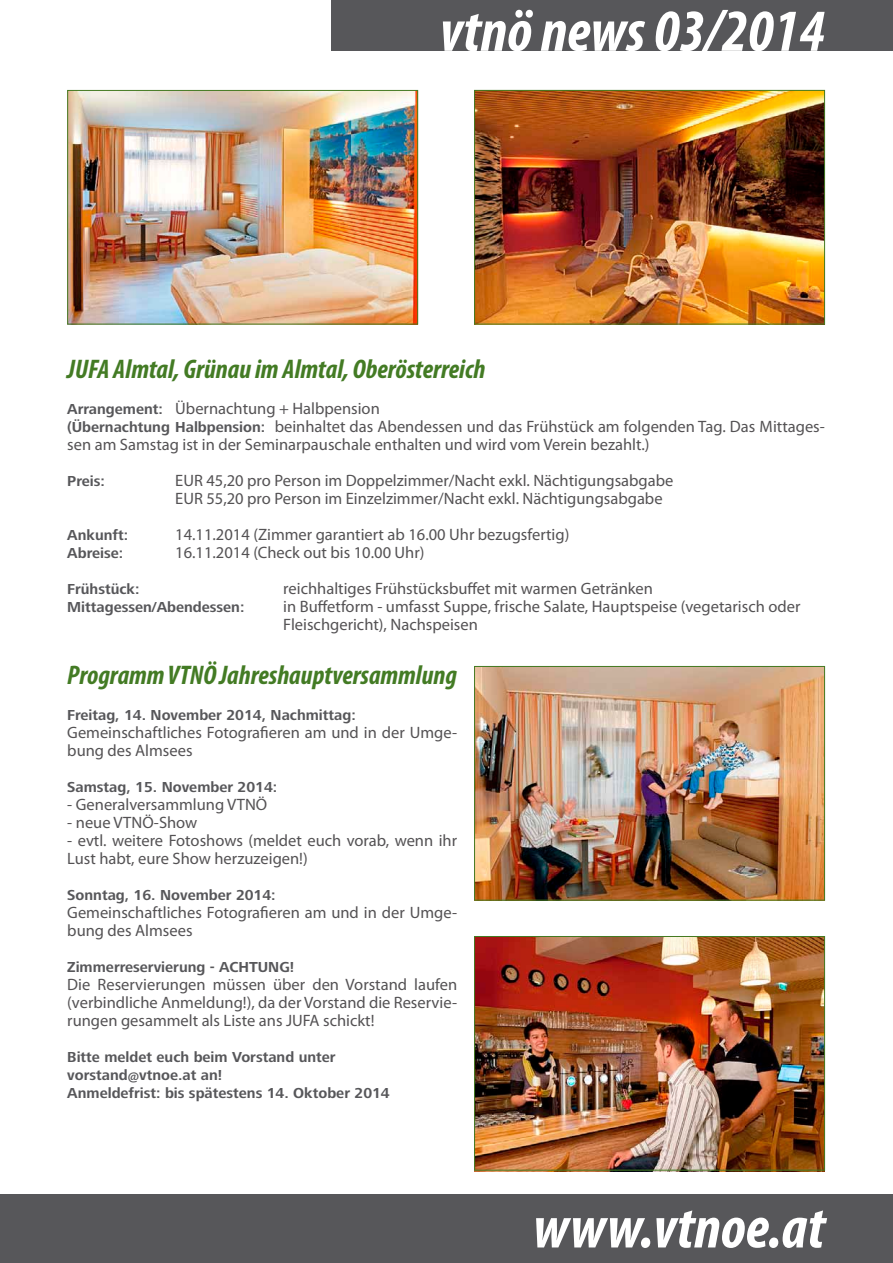
<style>
.page{position:relative;width:893px;height:1263px;background:#fff}
.page>*{position:absolute;margin:0;border:0;box-sizing:border-box;transform-origin:0 0}
.t1{font:italic 700 condensed 60px "Myriad Pro";color:#fff}
.t2{font:italic 700 condensed 27px "Myriad Pro";color:#437b24}
.t3{font:16.5px/18px "Myriad Pro";color:#545254}
.t4{font:700 15px/18px "Frutiger Next LT";color:#57575a}
.s1{font-family:"Frutiger Next LT";font-weight:700;font-size:15px;color:#57575a}
</style>
<div class="page">
<div style="left:0;top:1195px;width:893px;height:68px;background:#57575a"></div>
<div style="left:332px;top:0;width:561px;height:51px;background:#57575a"></div>
<img style="left:476px;top:92px;width:347px;height:230px">
<div style="left:474px;top:90px;width:351px;height:234px;border:1px solid #447a22"></div>
<img style="left:69px;top:92px;width:347px;height:230px">
<div style="left:67px;top:90px;width:351px;height:234px;border:1px solid #447a22"></div>
<img style="left:476px;top:668px;width:347px;height:230px">
<div style="left:474px;top:666px;width:351px;height:234px;border:1px solid #447a22"></div>
<img style="left:475px;top:938px;width:350px;height:233px">
<div style="left:474px;top:936px;width:351px;height:234px;border:1px solid #447a22"></div>
<h1 class="t1" style="left:440px;top:-7px;width:386px">vtnö news 03/2014</h1>
<h2 class="t2" style="left:67px;top:352px;width:419px">JUFA Almtal, Grünau im Almtal, Oberösterreich</h2>
<p class="t3" style="left:67px;top:399px;width:759px"><span class="s1">Arrangement:</span> Übernachtung + Halbpension<br><span class="s1">(Übernachtung Halbpension:</span> beinhaltet das Abendessen und das Frühstück am folgenden Tag. Das Mittages&shy;sen am Samstag ist in der Seminarpauschale enthalten und wird vom Verein bezahlt.)</p>
<p class="t4" style="left:67px;top:472px;width:39px">Preis:</p>
<p class="t3" style="left:175px;top:471px;width:500px">EUR 45,20 pro Person im Doppelzimmer/Nacht exkl. Nächtigungsabgabe<br>EUR 55,20 pro Person im Einzelzimmer/Nacht exkl. Nächtigungsabgabe</p>
<p class="t4" style="left:67px;top:526px;width:62px">Ankunft:</p>
<p class="t3" style="left:175px;top:525px;width:396px">14.11.2014 (Zimmer garantiert ab 16.00 Uhr bezugsfertig)</p>
<p class="t4" style="left:67px;top:544px;width:57px">Abreise:</p>
<p class="t3" style="left:175px;top:543px;width:251px">16.11.2014 (Check out bis 10.00 Uhr)</p>
<p class="t4" style="left:67px;top:580px;width:74px">Frühstück:</p>
<p class="t3" style="left:283px;top:579px;width:371px">reichhaltiges Frühstücksbuffet mit warmen Getränken</p>
<p class="t4" style="left:67px;top:598px;width:179px">Mittagessen/Abendessen:</p>
<p class="t3" style="left:283px;top:597px;width:519px">in Buffetform - umfasst Suppe, frische Salate, Hauptspeise (vegetarisch oder<br>Fleischgericht), Nachspeisen</p>
<h2 class="t2" style="left:67px;top:658px;width:391px">Programm VTNÖ Jahreshauptversammlung</h2>
<p class="t4" style="left:67px;top:706px;width:290px">Freitag, 14. November 2014, Nachmittag:</p>
<p class="t3" style="left:67px;top:723px;width:391px">Gemeinschaftliches Fotografieren am und in der Umge&shy;bung des Almsees</p>
<p class="t4" style="left:67px;top:778px;width:212px">Samstag, 15. November 2014:</p>
<p class="t3" style="left:67px;top:795px;width:202px">- Generalversammlung VTNÖ</p>
<p class="t3" style="left:67px;top:813px;width:132px">- neue VTNÖ-Show</p>
<p class="t3" style="left:67px;top:831px;width:391px">- evtl. weitere Fotoshows (meldet euch vorab, wenn ihr<br>Lust habt, eure Show herzuzeigen!)</p>
<p class="t4" style="left:67px;top:886px;width:210px">Sonntag, 16. November 2014:</p>
<p class="t3" style="left:67px;top:903px;width:391px">Gemeinschaftliches Fotografieren am und in der Umge&shy;bung des Almsees</p>
<p class="t4" style="left:67px;top:958px;width:228px">Zimmerreservierung - ACHTUNG!</p>
<p class="t3" style="left:67px;top:975px;width:391px;text-align:justify">Die Reservierungen müssen über den Vorstand laufen (verbindliche Anmeldung!), da der Vorstand die Reservie&shy;rungen gesammelt als Liste ans JUFA schickt!</p>
<p class="t4" style="left:67px;top:1048px;width:324px">Bitte meldet euch beim Vorstand unter vorstand@vtnoe.at an!<br>Anmeldefrist: bis spätestens 14. Oktober 2014</p>
<h1 class="t1" style="left:533px;top:1190px;width:293px">www.vtnoe.at</h1>
</div>
